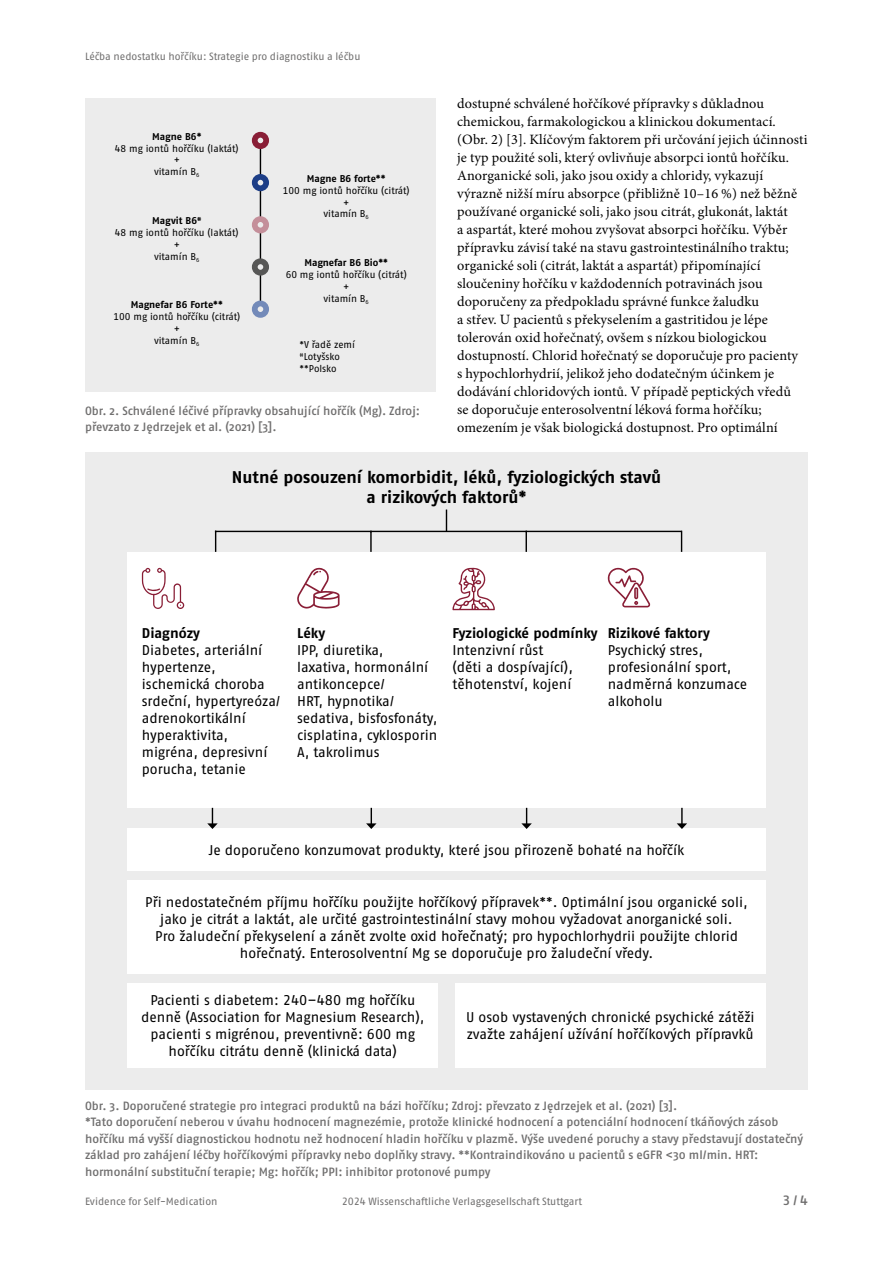
<style>
.page{position:relative;width:893px;height:1263px;background:#fff}
.page>*{position:absolute;margin:0;border:0;box-sizing:border-box;transform-origin:0 0}
.t1{font:700 16.95px/20.4px "Fago Pro";color:#000;text-align:center}
.t2{font:14.25px/18px "Minion Pro";letter-spacing:.01em;color:#000}
.t3{font:14.1px/17px "Fago Pro";color:#000}
.t4{font:700 14.1px "Fago Pro";color:#000}
.t5{font:500 13.5px "Fago Pro";color:#706f6f}
.t6{font:500 12px/16.5px "Fago Pro";letter-spacing:-.005em;color:#706f6f}
.t7{font:10.5px "Fago Pro";letter-spacing:-.005em;color:#706f6f}
.t8{font:9.9px/11.9px "Fago Pro";color:#000;text-align:center}
.t9{font:700 9.9px "Fago Pro";letter-spacing:-.005em;color:#000}
.s1{font-weight:700}
</style>
<div class="page">
<div style="left:85px;top:452px;width:723px;height:638px;background:#ececec"></div>
<div style="left:127px;top:552px;width:639px;height:255px;background:#fff"></div>
<div style="left:127px;top:829px;width:639px;height:42px;background:#fff"></div>
<div style="left:127px;top:880px;width:639px;height:93px;background:#fff"></div>
<div style="left:127px;top:983px;width:311px;height:84px;background:#fff"></div>
<div style="left:455px;top:983px;width:311px;height:84px;background:#fff"></div>
<svg style="left:142px;top:568px;width:42px;height:41px"></svg>
<svg style="left:297px;top:568px;width:43px;height:41px"></svg>
<svg style="left:452px;top:568px;width:43px;height:42px"></svg>
<svg style="left:607px;top:567px;width:43px;height:40px"></svg>
<svg style="left:207px;top:808px;width:11px;height:21px"></svg>
<svg style="left:366px;top:808px;width:10px;height:21px"></svg>
<svg style="left:521px;top:808px;width:11px;height:21px"></svg>
<svg style="left:677px;top:808px;width:10px;height:21px"></svg>
<svg style="left:215px;top:532px;width:1px;height:20px"></svg>
<svg style="left:526px;top:532px;width:1px;height:20px"></svg>
<svg style="left:446px;top:509px;width:1px;height:22px"></svg>
<hr style="left:370px;top:531px;width:2px;height:21px;background:#000">
<svg style="left:681px;top:532px;width:1px;height:20px"></svg>
<hr style="left:215px;top:531px;width:467px;height:1px;background:#000">
<div style="left:85px;top:99px;width:351px;height:293px;background:#ececec"></div>
<hr style="left:260px;top:144px;width:1px;height:165px;background:#000">
<div style="left:252px;top:132px;width:17px;height:17px;border:6px solid #891e36;border-radius:50%"></div>
<div style="left:255px;top:177px;width:11px;height:11px;background:#ececec;border-radius:50%"></div>
<div style="left:252px;top:174px;width:17px;height:17px;border:6px solid #1d3e87;border-radius:50%"></div>
<div style="left:255px;top:219px;width:11px;height:11px;background:#ececec;border-radius:50%"></div>
<div style="left:252px;top:216px;width:17px;height:17px;border:6px solid #c48f9a;border-radius:50%"></div>
<div style="left:255px;top:261px;width:11px;height:12px;background:#ececec;border-radius:50%"></div>
<div style="left:252px;top:258px;width:17px;height:18px;border:6px solid #575756;border-radius:50%"></div>
<div style="left:255px;top:303px;width:11px;height:12px;background:#ececec;border-radius:50%"></div>
<div style="left:252px;top:301px;width:17px;height:17px;border:6px solid #738ab9;border-radius:50%"></div>
<p class="t7" style="left:85px;top:50px;width:277px">Léčba nedostatku hořčíku: Strategie pro diagnostiku a léčbu</p>
<p class="t2" style="left:457px;top:95px;width:352px">dostupné schválené hořčíkové přípravky s důkladnou chemickou, farmakologickou a klinickou dokumentací. (Obr. 2) [3]. Klíčovým faktorem při určování jejich účinnosti je typ použité soli, který ovlivňuje absorpci iontů hořčíku.<br>Anorganické soli, jako jsou oxidy a chloridy, vykazují výrazně nižší míru absorpce (přibližně 10–16 %) než běžně používané organické soli, jako jsou citrát, glukonát, laktát<br>a aspartát, které mohou zvyšovat absorpci hořčíku. Výběr přípravku závisí také na stavu gastrointestinálního traktu; organické soli (citrát, laktát a aspartát) připomínající sloučeniny hořčíku v každodenních potravinách jsou doporučeny za předpokladu správné funkce žaludku<br>a střev. U pacientů s překyselením a gastritidou je lépe tolerován oxid hořečnatý, ovšem s nízkou biologickou dostupností. Chlorid hořečnatý se doporučuje pro pacienty<br>s hypochlorhydrií, jelikož jeho dodatečným účinkem je dodávání chloridových iontů. V případě peptických vředů<br>se doporučuje enterosolventní léková forma hořčíku; omezením je však biologická dostupnost. Pro optimální</p>
<p class="t1" style="left:232px;top:467px;width:431px">Nutné posouzení komorbidit, léků, fyziologických stavů a rizikových faktorů*</p>
<p class="t9" style="left:152px;top:130px;width:51px">Magne B6*</p>
<p class="t8" style="left:115px;top:142px;width:125px">48 mg iontů hořčíku (laktát) +<br>vitamín B<sub>6</sub></p>
<p class="t8" style="left:115px;top:215px;width:125px"><span class="s1">Magvit B6</span><sup>#<br></sup>48 mg iontů hořčíku (laktát) +<br>vitamín B<sub>6</sub></p>
<p class="t9" style="left:131px;top:299px;width:94px">Magnefar B6 Forte**</p>
<p class="t8" style="left:113px;top:311px;width:128px">100 mg iontů hořčíku (citrát) +<br>vitamín B<sub>6</sub></p>
<p class="t9" style="left:307px;top:172px;width:80px">Magne B6 forte**</p>
<p class="t8" style="left:283px;top:184px;width:128px">100 mg iontů hořčíku (citrát) +<br>vitamín B<sub>6</sub></p>
<p class="t9" style="left:304px;top:257px;width:85px">Magnefar B6 Bio**</p>
<p class="t8" style="left:286px;top:269px;width:123px">60 mg iontů hořčíku (citrát) +<br>vitamín B<sub>6</sub></p>
<p class="t8" style="left:300px;top:339px;width:57px;text-align:left">*V řadě zemí <sup>#</sup>Lotyšsko **Polsko</p>
<p class="t6" style="left:85px;top:402px;width:337px">Obr. 2. Schválené léčivé přípravky obsahující hořčík (Mg). Zdroj: převzato z Jędrzejek et al. (2021) [3].</p>
<p class="t4" style="left:142px;top:625px;width:60px">Diagnózy</p>
<p class="t3" style="left:142px;top:642px;width:140px">Diabetes, arteriální hypertenze, ischemická choroba srdeční, hypertyreóza/ adrenokortikální hyperaktivita, migréna, depresivní porucha, tetanie</p>
<p class="t4" style="left:297px;top:625px;width:30px">Léky</p>
<p class="t3" style="left:297px;top:642px;width:142px">IPP, diuretika, laxativa, hormonální antikoncepce/<br>HRT, hypnotika/ sedativa, bisfosfonáty, cisplatina, cyklosporin<br>A, takrolimus</p>
<p class="t4" style="left:452px;top:625px;width:147px">Fyziologické podmínky</p>
<p class="t3" style="left:452px;top:642px;width:122px">Intenzivní růst (děti a dospívající), těhotenství, kojení</p>
<p class="t4" style="left:608px;top:625px;width:104px">Rizikové faktory</p>
<p class="t3" style="left:608px;top:642px;width:141px">Psychický stres, profesionální sport, nadměrná konzumace alkoholu</p>
<p class="t3" style="left:209px;top:842px;width:477px">Je doporučeno konzumovat produkty, které jsou přirozeně bohaté na hořčík</p>
<p class="t3" style="left:145px;top:894px;width:604px;text-align:center">Při nedostatečném příjmu hořčíku použijte hořčíkový přípravek**. Optimální jsou organické soli, jako je citrát a laktát, ale určité gastrointestinální stavy mohou vyžadovat anorganické soli.<br>Pro žaludeční překyselení a zánět zvolte oxid hořečnatý; pro hypochlorhydrii použijte chlorid hořečnatý. Enterosolventní Mg se doporučuje pro žaludeční vředy.</p>
<p class="t3" style="left:141px;top:992px;width:285px;text-align:center">Pacienti s diabetem: 240–480 mg hořčíku denně (Association for Magnesium Research), pacienti s migrénou, preventivně: 600 mg hořčíku citrátu denně (klinická data)</p>
<p class="t3" style="left:466px;top:1009px;width:290px">U osob vystavených chronické psychické zátěži zvažte zahájení užívání hořčíkových přípravků</p>
<p class="t6" style="left:85px;top:1097px;width:719px">Obr. 3. Doporučené strategie pro integraci produktů na bázi hořčíku; Zdroj: převzato z Jędrzejek et al. (2021) [3].<br>*Tato doporučení neberou v úvahu hodnocení magnezémie, protože klinické hodnocení a potenciální hodnocení tkáňových zásob hořčíku má vyšší diagnostickou hodnotu než hodnocení hladin hořčíku v plazmě. Výše uvedené poruchy a stavy představují dostatečný základ pro zahájení léčby hořčíkovými přípravky nebo doplňky stravy. **Kontraindikováno u pacientů s eGFR &lt;30 ml/min. HRT: hormonální substituční terapie; Mg: hořčík; PPI: inhibitor protonové pumpy</p>
<p class="t7" style="left:85px;top:1195px;width:134px">Evidence for Self-Medication</p>
<p class="t7" style="left:342px;top:1195px;width:242px">2024 Wissenschaftliche Verlagsgesellschaft Stuttgart</p>
<p class="t5" style="left:782px;top:1192px;width:27px">3 / 4</p>
</div>
